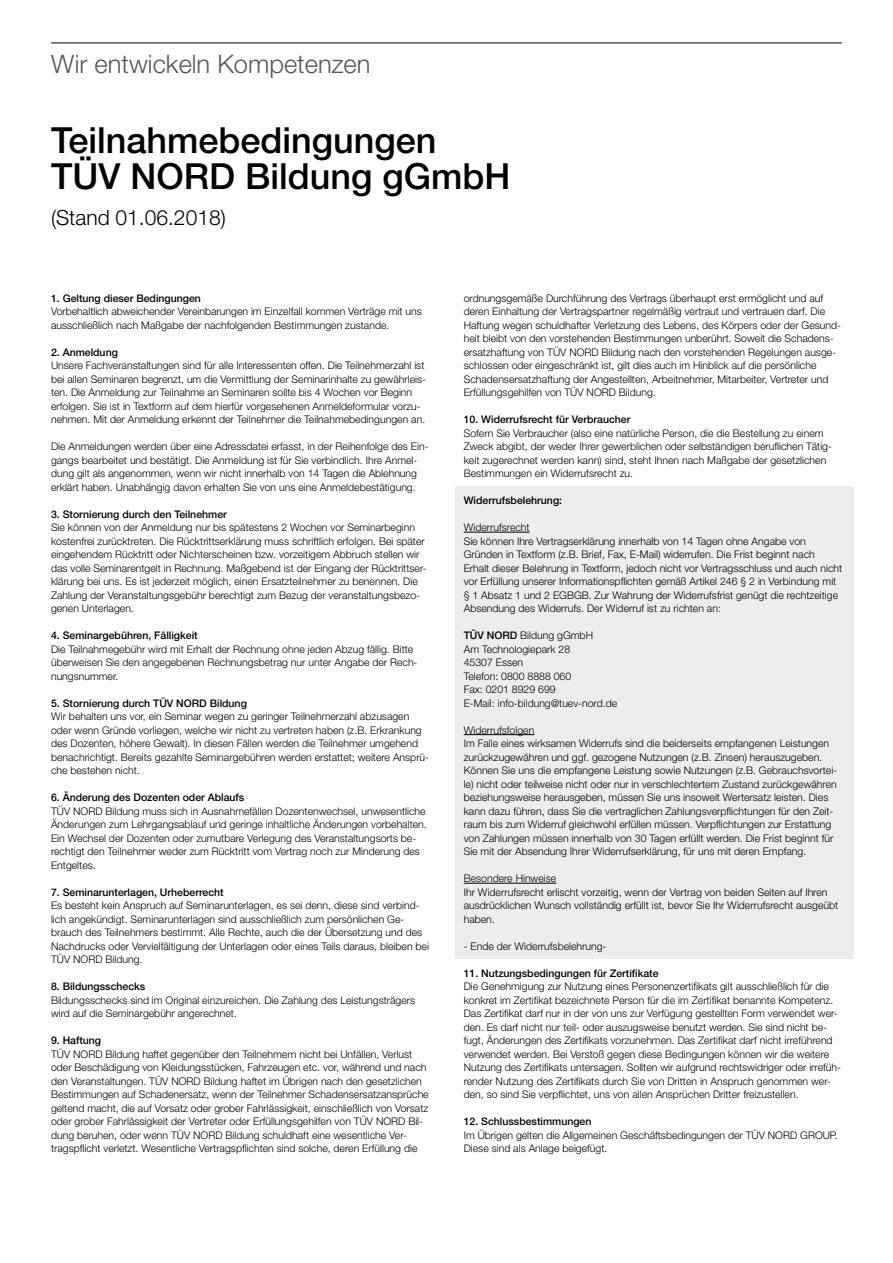
<style>
.page{position:relative;width:893px;height:1263px;background:#fff}
.page>*{position:absolute;margin:0;border:0;box-sizing:border-box;transform-origin:0 0}
.t1{font:500 36px/36px "Helvetica Neue LT Std";color:#000}
.t2{font:300 25.5px "Helvetica Neue LT Std";color:#575756}
.t3{font:300 21px "Helvetica Neue LT Std";color:#000}
.t4{font:300 10.5px/13.5px "Helvetica Neue LT Std";color:#000}
.t5{font:500 10.5px "Helvetica Neue LT Std";color:#000}
.s1{font-weight:500}
</style>
<div class="page">
<div style="left:455px;top:486px;width:398px;height:473px;background:#ededed"></div>
<hr style="left:51px;top:43px;width:791px;height:1px;background:#000">
<hr style="left:464px;top:532px;width:66px;height:1px;background:#000">
<hr style="left:464px;top:734px;width:70px;height:1px;background:#000">
<hr style="left:464px;top:883px;width:92px;height:1px;background:#000">
<h2 class="t2" style="left:51px;top:49px;width:321px">Wir entwickeln Kompetenzen</h2>
<h1 class="t1" style="left:51px;top:122px;width:461px">Teilnahmebedingungen<br>TÜV NORD Bildung gGmbH</h1>
<h3 class="t3" style="left:51px;top:205px;width:176px">(Stand 01.06.2018)</h3>
<p class="t5" style="left:51px;top:292px;width:151px">1. Geltung dieser Bedingungen</p>
<p class="t4" style="left:51px;top:304px;width:372px">Vorbehaltlich abweichender Vereinbarungen im Einzelfall kommen Verträge mit uns ausschließlich nach Maßgabe der nachfolgenden Bestimmungen zustande.</p>
<p class="t5" style="left:51px;top:346px;width:68px">2. Anmeldung</p>
<p class="t4" style="left:51px;top:358px;width:376px">Unsere Fachveranstaltungen sind für alle Interessenten offen. Die Teilnehmerzahl ist bei allen Seminaren begrenzt, um die Vermittlung der Seminarinhalte zu gewährleis&shy;ten. Die Anmeldung zur Teilnahme an Seminaren sollte bis 4 Wochen vor Beginn erfolgen. Sie ist in Textform auf dem hierfür vorgesehenen Anmeldeformular vorzu&shy;nehmen. Mit der Anmeldung erkennt der Teilnehmer die Teilnahmebedingungen an.</p>
<p class="t4" style="left:51px;top:439px;width:379px">Die Anmeldungen werden über eine Adressdatei erfasst, in der Reihenfolge des Ein&shy;gangs bearbeitet und bestätigt. Die Anmeldung ist für Sie verbindlich. Ihre Anmel&shy;dung gilt als angenommen, wenn wir nicht innerhalb von 14 Tagen die Ablehnung erklärt haben. Unabhängig davon erhalten Sie von uns eine Anmeldebestätigung.</p>
<p class="t5" style="left:51px;top:508px;width:177px">3. Stornierung durch den Teilnehmer</p>
<p class="t4" style="left:51px;top:520px;width:377px">Sie können von der Anmeldung nur bis spätestens 2 Wochen vor Seminarbeginn kostenfrei zurücktreten. Die Rücktrittserklärung muss schriftlich erfolgen. Bei später eingehendem Rücktritt oder Nichterscheinen bzw. vorzeitigem Abbruch stellen wir das volle Seminarentgelt in Rechnung. Maßgebend ist der Eingang der Rücktrittser&shy;klärung bei uns. Es ist jederzeit möglich, einen Ersatzteilnehmer zu benennen. Die Zahlung der Veranstaltungsgebühr berechtigt zum Bezug der veranstaltungsbezo&shy;genen Unterlagen.</p>
<p class="t5" style="left:51px;top:629px;width:148px">4. Seminargebühren, Fälligkeit</p>
<p class="t4" style="left:51px;top:642px;width:368px">Die Teilnahmegebühr wird mit Erhalt der Rechnung ohne jeden Abzug fällig. Bitte überweisen Sie den angegebenen Rechnungsbetrag nur unter Angabe der Rech&shy;nungsnummer.</p>
<p class="t5" style="left:51px;top:697px;width:197px">5. Stornierung durch TÜV NORD Bildung</p>
<p class="t4" style="left:51px;top:709px;width:380px">Wir behalten uns vor, ein Seminar wegen zu geringer Teilnehmerzahl abzusagen oder wenn Gründe vorliegen, welche wir nicht zu vertreten haben (z.B. Erkrankung des Dozenten, höhere Gewalt). In diesen Fällen werden die Teilnehmer umgehend benachrichtigt. Bereits gezahlte Seminargebühren werden erstattet; weitere Ansprü&shy;che bestehen nicht.</p>
<p class="t5" style="left:51px;top:791px;width:195px">6. Änderung des Dozenten oder Ablaufs</p>
<p class="t4" style="left:51px;top:804px;width:377px">TÜV NORD Bildung muss sich in Ausnahmefällen Dozentenwechsel, unwesentliche Änderungen zum Lehrgangsablauf und geringe inhaltliche Änderungen vorbehalten.<br>Ein Wechsel der Dozenten oder zumutbare Verlegung des Veranstaltungsorts be&shy;rechtigt den Teilnehmer weder zum Rücktritt vom Vertrag noch zur Minderung des Entgeltes.</p>
<p class="t5" style="left:51px;top:886px;width:174px">7. Seminarunterlagen, Urheberrecht</p>
<p class="t4" style="left:51px;top:898px;width:379px">Es besteht kein Anspruch auf Seminarunterlagen, es sei denn, diese sind verbind&shy;lich angekündigt. Seminarunterlagen sind ausschließlich zum persönlichen Ge&shy;brauch des Teilnehmers bestimmt. Alle Rechte, auch die der Übersetzung und des Nachdrucks oder Vervielfältigung der Unterlagen oder eines Teils daraus, bleiben bei TÜV NORD Bildung.</p>
<p class="t5" style="left:51px;top:980px;width:96px">8. Bildungsschecks</p>
<p class="t4" style="left:51px;top:993px;width:366px">Bildungsschecks sind im Original einzureichen. Die Zahlung des Leistungsträgers wird auf die Seminargebühr angerechnet.</p>
<p class="t5" style="left:51px;top:1034px;width:52px">9. Haftung</p>
<p class="t4" style="left:51px;top:1047px;width:379px">TÜV NORD Bildung haftet gegenüber den Teilnehmern nicht bei Unfällen, Verlust oder Beschädigung von Kleidungsstücken, Fahrzeugen etc. vor, während und nach den Veranstaltungen. TÜV NORD Bildung haftet im Übrigen nach den gesetzlichen Bestimmungen auf Schadenersatz, wenn der Teilnehmer Schadensersatzansprüche geltend macht, die auf Vorsatz oder grober Fahrlässigkeit, einschließlich von Vorsatz oder grober Fahrlässigkeit der Vertreter oder Erfüllungsgehilfen von TÜV NORD Bil&shy;dung beruhen, oder wenn TÜV NORD Bildung schuldhaft eine wesentliche Ver&shy;tragspflicht verletzt. Wesentliche Vertragspflichten sind solche, deren Erfüllung die</p>
<p class="t4" style="left:464px;top:291px;width:379px">ordnungsgemäße Durchführung des Vertrags überhaupt erst ermöglicht und auf deren Einhaltung der Vertragspartner regelmäßig vertraut und vertrauen darf. Die Haftung wegen schuldhafter Verletzung des Lebens, des Körpers oder der Gesund&shy;heit bleibt von den vorstehenden Bestimmungen unberührt. Soweit die Schadens&shy;ersatzhaftung von TÜV NORD Bildung nach den vorstehenden Regelungen ausge&shy;schlossen oder eingeschränkt ist, gilt dies auch im Hinblick auf die persönliche Schadensersatzhaftung der Angestellten, Arbeitnehmer, Mitarbeiter, Vertreter und Erfüllungsgehilfen von TÜV NORD Bildung.</p>
<p class="t5" style="left:464px;top:413px;width:168px">10. Widerrufsrecht für Verbraucher</p>
<p class="t4" style="left:464px;top:426px;width:370px">Sofern Sie Verbraucher (also eine natürliche Person, die die Bestellung zu einem Zweck abgibt, der weder Ihrer gewerblichen oder selbständigen beruflichen Tätig&shy;keit zugerechnet werden kann) sind, steht Ihnen nach Maßgabe der gesetzlichen Bestimmungen ein Widerrufsrecht zu.</p>
<p class="t5" style="left:464px;top:494px;width:100px">Widerrufsbelehrung:</p>
<p class="t4" style="left:464px;top:520px;width:380px">Widerrufsrecht<br>Sie können Ihre Vertragserklärung innerhalb von 14 Tagen ohne Angabe von Gründen in Textform (z.B. Brief, Fax, E-Mail) widerrufen. Die Frist beginnt nach Erhalt dieser Belehrung in Textform, jedoch nicht vor Vertragsschluss und auch nicht vor Erfüllung unserer Informationspflichten gemäß Artikel 246 § 2 in Verbindung mit § 1 Absatz 1 und 2 EGBGB. Zur Wahrung der Widerrufsfrist genügt die rechtzeitige Absendung des Widerrufs. Der Widerruf ist zu richten an:</p>
<p class="t4" style="left:464px;top:628px;width:155px"><span class="s1">TÜV NORD</span> Bildung gGmbH<br>Am Technologiepark 28<br>45307 Essen<br>Telefon: 0800 8888 060<br>Fax: 0201 8929 699<br>E-Mail: info-bildung@tuev-nord.de</p>
<p class="t4" style="left:464px;top:723px;width:375px">Widerrufsfolgen<br>Im Falle eines wirksamen Widerrufs sind die beiderseits empfangenen Leistungen zurückzugewähren und ggf. gezogene Nutzungen (z.B. Zinsen) herauszugeben.<br>Können Sie uns die empfangene Leistung sowie Nutzungen (z.B. Gebrauchsvortei&shy;le) nicht oder teilweise nicht oder nur in verschlechtertem Zustand zurückgewähren beziehungsweise herausgeben, müssen Sie uns insoweit Wertersatz leisten. Dies kann dazu führen, dass Sie die vertraglichen Zahlungsverpflichtungen für den Zeit&shy;raum bis zum Widerruf gleichwohl erfüllen müssen. Verpflichtungen zur Erstattung von Zahlungen müssen innerhalb von 30 Tagen erfüllt werden. Die Frist beginnt für Sie mit der Absendung Ihrer Widerrufserklärung, für uns mit deren Empfang.</p>
<p class="t4" style="left:464px;top:871px;width:376px">Besondere Hinweise<br>Ihr Widerrufsrecht erlischt vorzeitig, wenn der Vertrag von beiden Seiten auf Ihren ausdrücklichen Wunsch vollständig erfüllt ist, bevor Sie Ihr Widerrufsrecht ausgeübt haben.</p>
<p class="t4" style="left:464px;top:939px;width:144px">- Ende der Widerrufsbelehrung-</p>
<p class="t5" style="left:464px;top:967px;width:196px">11. Nutzungsbedingungen für Zertifikate</p>
<p class="t4" style="left:464px;top:979px;width:379px">Die Genehmigung zur Nutzung eines Personenzertifikats gilt ausschließlich für die konkret im Zertifikat bezeichnete Person für die im Zertifikat benannte Kompetenz.<br>Das Zertifikat darf nur in der von uns zur Verfügung gestellten Form verwendet wer&shy;den. Es darf nicht nur teil- oder auszugsweise benutzt werden. Sie sind nicht be&shy;fugt, Änderungen des Zertifikats vorzunehmen. Das Zertifikat darf nicht irreführend verwendet werden. Bei Verstoß gegen diese Bedingungen können wir die weitere Nutzung des Zertifikats untersagen. Sollten wir aufgrund rechtswidriger oder irrefüh&shy;render Nutzung des Zertifikats durch Sie von Dritten in Anspruch genommen wer&shy;den, so sind Sie verpflichtet, uns von allen Ansprüchen Dritter freizustellen.</p>
<p class="t5" style="left:464px;top:1115px;width:129px">12. Schlussbestimmungen</p>
<p class="t4" style="left:464px;top:1128px;width:376px">Im Übrigen gelten die Allgemeinen Geschäftsbedingungen der TÜV NORD GROUP.<br>Diese sind als Anlage beigefügt.</p>
</div>
